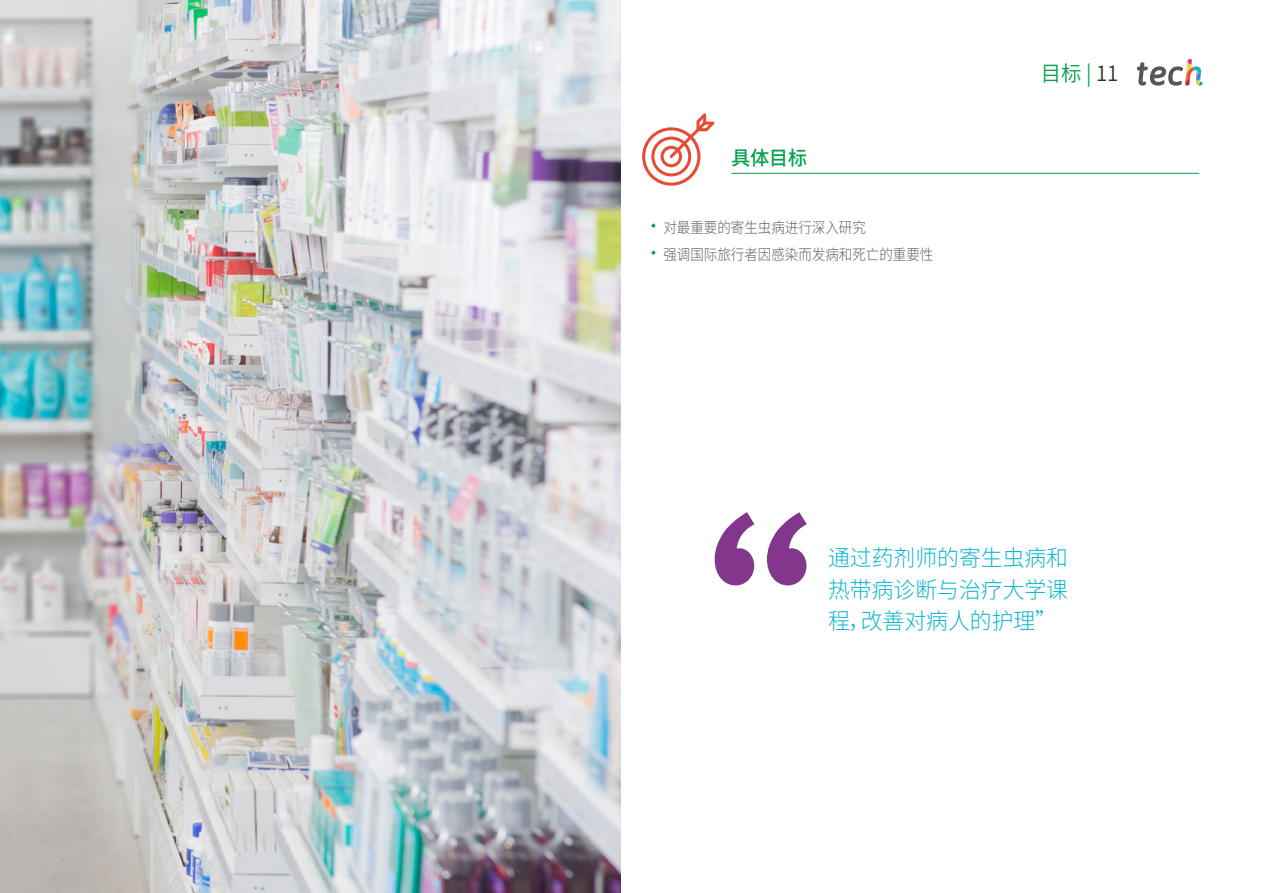
<style>
.page{position:relative;width:1263px;height:893px;background:#fff}
.page>*{position:absolute;margin:0;border:0;box-sizing:border-box;transform-origin:0 0}
.t1{font:300 22.5px/31.5px "Source Han Sans CN";color:#0fb6cf;text-align:justify}
.t2{font:21px "Source Han Sans CN";color:#04a14d}
.t3{font:500 19.5px "Source Han Sans CN";color:#04a14d}
.t4{font:300 15px/26.7px "Source Han Sans CN";color:#61646a;scale:.9 1}
.s1{color:#312e20}
</style>
<div class="page">
<svg style="left:642px;top:113px;width:72px;height:73px"></svg>
<hr style="left:731px;top:173px;width:468px;height:1px;background:#04a14d">
<svg style="left:1137px;top:59px;width:65px;height:27px"></svg>
<img style="left:0;top:0;width:621px;height:893px">
<svg style="left:715px;top:512px;width:92px;height:73px"></svg>
<h3 class="t3" style="left:731px;top:147px;width:77px">具体目标</h3>
<p class="t4" style="left:663px;top:215px;width:301px">对最重要的寄生虫病进行深入研究<br>强调国际旅行者因感染而发病和死亡的重要性</p>
<h2 class="t2" style="left:1041px;top:61px;width:79px">目标 | <span class="s1">11</span></h2>
<h1 class="t1" style="left:828px;top:543px;width:242px">通过药剂师的寄生虫病和热带病诊断与治疗大学课程，改善对病人的护理”</h1>
</div>
